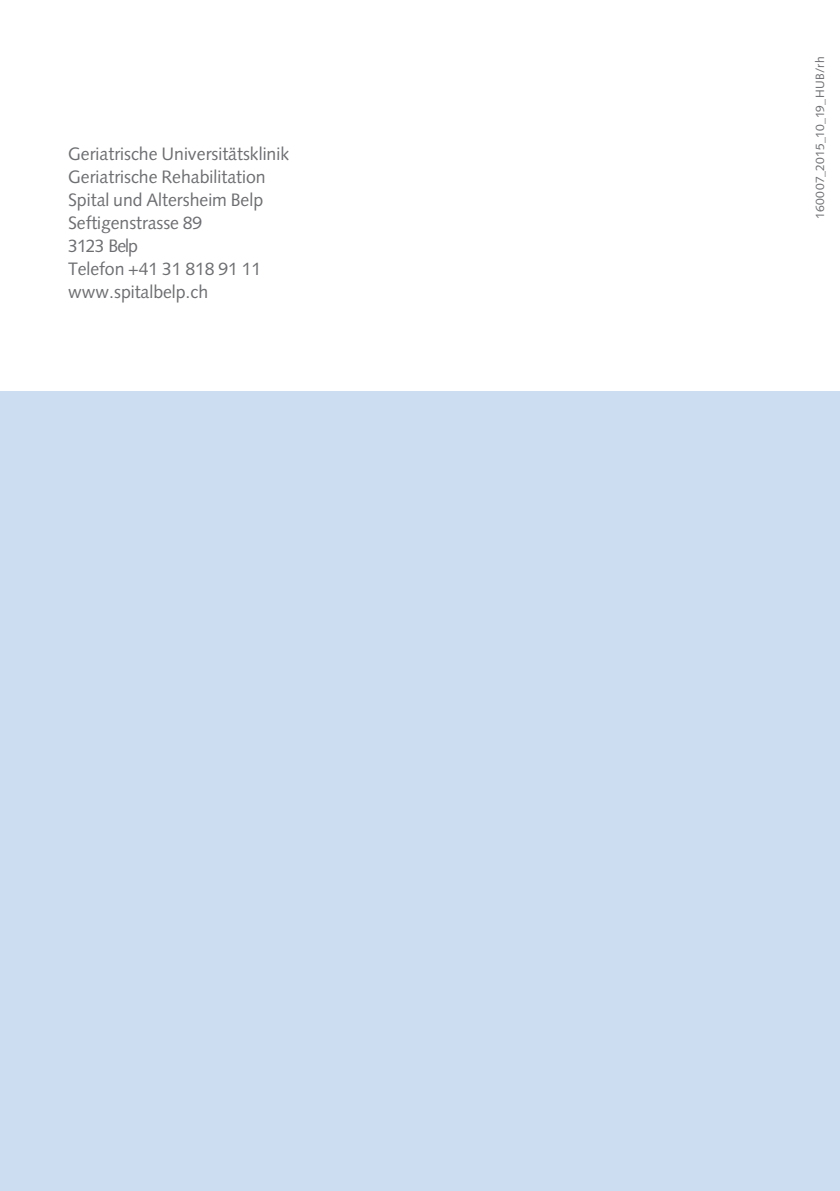
<style>
.page{position:relative;width:840px;height:1191px;background:#fff}
.page>*{position:absolute;margin:0;border:0;box-sizing:border-box;transform-origin:0 0}
.t1{font:18px/23px "Syntax";letter-spacing:-.005em;color:#6d6e71}
.t2{font:18px/23px "Syntax LT Std";color:#6d6e71}
.t3{font:12px "Syntax";letter-spacing:.02em;color:#6d6e71}
</style>
<div class="page">
<div style="left:0;top:391px;width:839px;height:800px;background:#ccdcf1"></div>
<p class="t2" style="left:68px;top:143px;width:222px">Geriatrische Universitätsklinik<br>Geriatrische Rehabilitation</p>
<p class="t1" style="left:68px;top:188px;width:196px">Spital und Altersheim Belp<br>Seftigenstrasse 89<br>3123 Belp<br>Telefon +41 31 818 91 11 www.spitalbelp.ch</p>
<p class="t3" style="left:812px;top:218px;width:163px;rotate:-90deg">160007_2015_10_19_HUB/rh</p>
</div>
